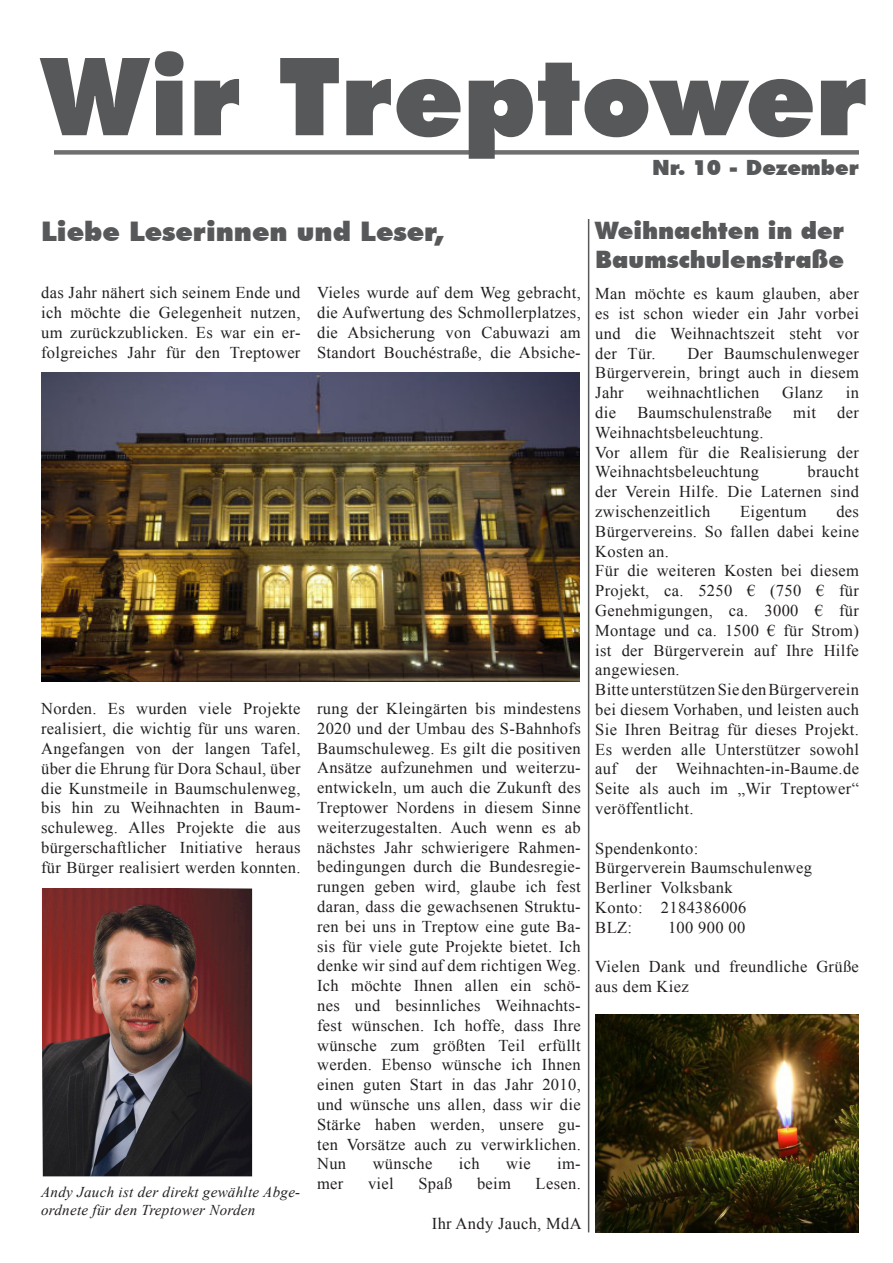
<style>
.page{position:relative;width:893px;height:1263px;background:#fff}
.page>*{position:absolute;margin:0;border:0;box-sizing:border-box;transform-origin:0 0}
.t1{font:900 108px "Futura BT";color:#57585a}
.t2{font:900 27px "Futura BT";color:#57585a}
.t3{font:900 24px/28.8px "Futura BT";color:#57585a}
.t4{font:900 21px "Futura BT";color:#57585a}
.Default{font:16.5px/19.8px "Times New Roman";letter-spacing:.02em;color:#231f20;text-align:justify}
.t5{font:italic 15px/18px "Times New Roman";letter-spacing:.02em;color:#231f20}
</style>
<div class="page">
<hr style="left:588px;top:219px;width:1px;height:1013px;background:#57585a">
<div style="left:54px;top:150px;width:805px;height:5px;background:#6f6f70"></div>
<img style="left:42px;top:888px;width:210px;height:288px">
<img style="left:41px;top:373px;width:539px;height:308px">
<img style="left:595px;top:1014px;width:264px;height:218px">
<p class="t1" style="left:42px;top:31px;width:827px">Wir Treptower</p>
<p class="t4" style="left:652px;top:154px;width:208px">Nr. 10 - Dezember</p>
<p class="t2" style="left:41px;top:215px;width:404px">Liebe Leserinnen und Leser,</p>
<p class="Default" style="left:41px;top:283px;width:261px">das Jahr nähert sich seinem Ende und ich möchte die Gelegenheit nutzen, um zurückzublicken. Es war ein er&shy;folgreiches Jahr für den Treptower</p>
<p class="Default" style="left:317px;top:282px;width:265px">Vieles wurde auf dem Weg gebracht, die Aufwertung des Schmollerplatzes, die Absicherung von Cabuwazi am Standort Bouchéstraße, die Absiche-</p>
<p class="Default" style="left:41px;top:699px;width:261px">Norden. Es wurden viele Projekte realisiert, die wichtig für uns waren.<br>Angefangen von der langen Tafel, über die Ehrung für Dora Schaul, über die Kunstmeile in Baumschulenweg, bis hin zu Weihnachten in Baum&shy;schuleweg. Alles Projekte die aus bürgerschaftlicher Initiative heraus für Bürger realisiert werden konnten.</p>
<p class="t5" style="left:41px;top:1182px;width:261px">Andy Jauch ist der direkt gewählte Abge&shy;ordnete für den Treptower Norden</p>
<p class="Default" style="left:317px;top:698px;width:265px">rung der Kleingärten bis mindestens 2020 und der Umbau des S-Bahnhofs Baumschuleweg. Es gilt die positiven Ansätze aufzunehmen und weiterzu&shy;entwickeln, um auch die Zukunft des Treptower Nordens in diesem Sinne weiterzugestalten. Auch wenn es ab nächstes Jahr schwierigere Rahmen&shy;bedingungen durch die Bundesregie&shy;rungen geben wird, glaube ich fest daran, dass die gewachsenen Struktu&shy;ren bei uns in Treptow eine gute Ba&shy;sis für viele gute Projekte bietet. Ich denke wir sind auf dem richtigen Weg.</p>
<p class="Default" style="left:317px;top:975px;width:265px">Ich möchte Ihnen allen ein schö&shy;nes und besinnliches Weihnachts&shy;fest wünschen. Ich hoffe, dass Ihre wünsche zum größten Teil erfüllt werden. Ebenso wünsche ich Ihnen einen guten Start in das Jahr 2010, und wünsche uns allen, dass wir die Stärke haben werden, unsere gu&shy;ten Vorsätze auch zu verwirklichen.</p>
<p class="Default" style="left:317px;top:1154px;width:31px">Nun</p>
<p class="Default" style="left:373px;top:1154px;width:61px">wünsche</p>
<p class="Default" style="left:459px;top:1154px;width:22px">ich</p>
<p class="Default" style="left:506px;top:1154px;width:26px">wie</p>
<p class="Default" style="left:557px;top:1154px;width:25px">im-</p>
<p class="Default" style="left:317px;top:1173px;width:28px">mer</p>
<p class="Default" style="left:368px;top:1173px;width:27px">viel</p>
<p class="Default" style="left:418px;top:1173px;width:35px">Spaß</p>
<p class="Default" style="left:477px;top:1173px;width:35px">beim</p>
<p class="Default" style="left:536px;top:1173px;width:47px">Lesen.</p>
<p class="Default" style="left:432px;top:1213px;width:151px">Ihr Andy Jauch, MdA</p>
<p class="t3" style="left:595px;top:216px;width:250px">Weihnachten in der<br>Baumschulenstraße</p>
<p class="Default" style="left:595px;top:283px;width:265px">Man möchte es kaum glauben, aber es ist schon wieder ein Jahr vorbei und die Weihnachtszeit steht vor der Tür.</p>
<p class="Default" style="left:595px;top:343px;width:265px;text-indent:92px">Der Baumschulenweger Bürgerverein, bringt auch in diesem Jahr</p>
<p class="Default" style="left:647px;top:382px;width:114px">weihnachtlichen</p>
<p class="Default" style="left:782px;top:382px;width:42px">Glanz</p>
<p class="Default" style="left:846px;top:382px;width:15px">in</p>
<p class="Default" style="left:595px;top:402px;width:22px">die</p>
<p class="Default" style="left:637px;top:402px;width:136px">Baumschulenstraße</p>
<p class="Default" style="left:793px;top:402px;width:24px">mit</p>
<p class="Default" style="left:837px;top:402px;width:23px">der</p>
<p class="Default" style="left:595px;top:422px;width:170px">Weihnachtsbeleuchtung.</p>
<p class="Default" style="left:595px;top:442px;width:265px">Vor allem für die Realisierung der<br>Weihnachtsbeleuchtung</p>
<p class="Default" style="left:595px;top:462px;width:265px;text-indent:212px">braucht der Verein Hilfe. Die Laternen sind zwischenzeitlich</p>
<p class="Default" style="left:595px;top:501px;width:265px;text-indent:241px">des Bürgervereins. So fallen dabei keine Kosten an.</p>
<p class="Default" style="left:595px;top:561px;width:265px">Für die weiteren Kosten bei diesem Projekt, ca. 5250 € (750 € für Genehmigungen, ca. 3000 € für Montage und ca. 1500 € für Strom) ist der Bürgerverein auf Ihre Hilfe angewiesen.</p>
<p class="Default" style="left:595px;top:679px;width:265px">Bitte unterstützen Sie den Bürgerverein bei diesem Vorhaben, und leisten auch Sie Ihren Beitrag für dieses Projekt.<br>Es werden alle Unterstützer sowohl auf der Weihnachten-in-Baume.de Seite als auch im „Wir Treptower“ veröffentlicht.</p>
<p class="Default" style="left:595px;top:838px;width:104px">Spendenkonto:</p>
<p class="Default" style="left:595px;top:858px;width:218px">Bürgerverein Baumschulenweg</p>
<p class="Default" style="left:595px;top:877px;width:139px">Berliner Volksbank</p>
<p class="Default" style="left:595px;top:897px;width:153px">Konto: 2184386006</p>
<p class="Default" style="left:595px;top:917px;width:38px">BLZ:</p>
<p class="Default" style="left:668px;top:917px;width:79px">100 900 00</p>
<p class="Default" style="left:595px;top:957px;width:265px">Vielen Dank und freundliche Grüße aus dem Kiez</p>
<p class="Default" style="left:740px;top:501px;width:68px">Eigentum</p>
</div>
